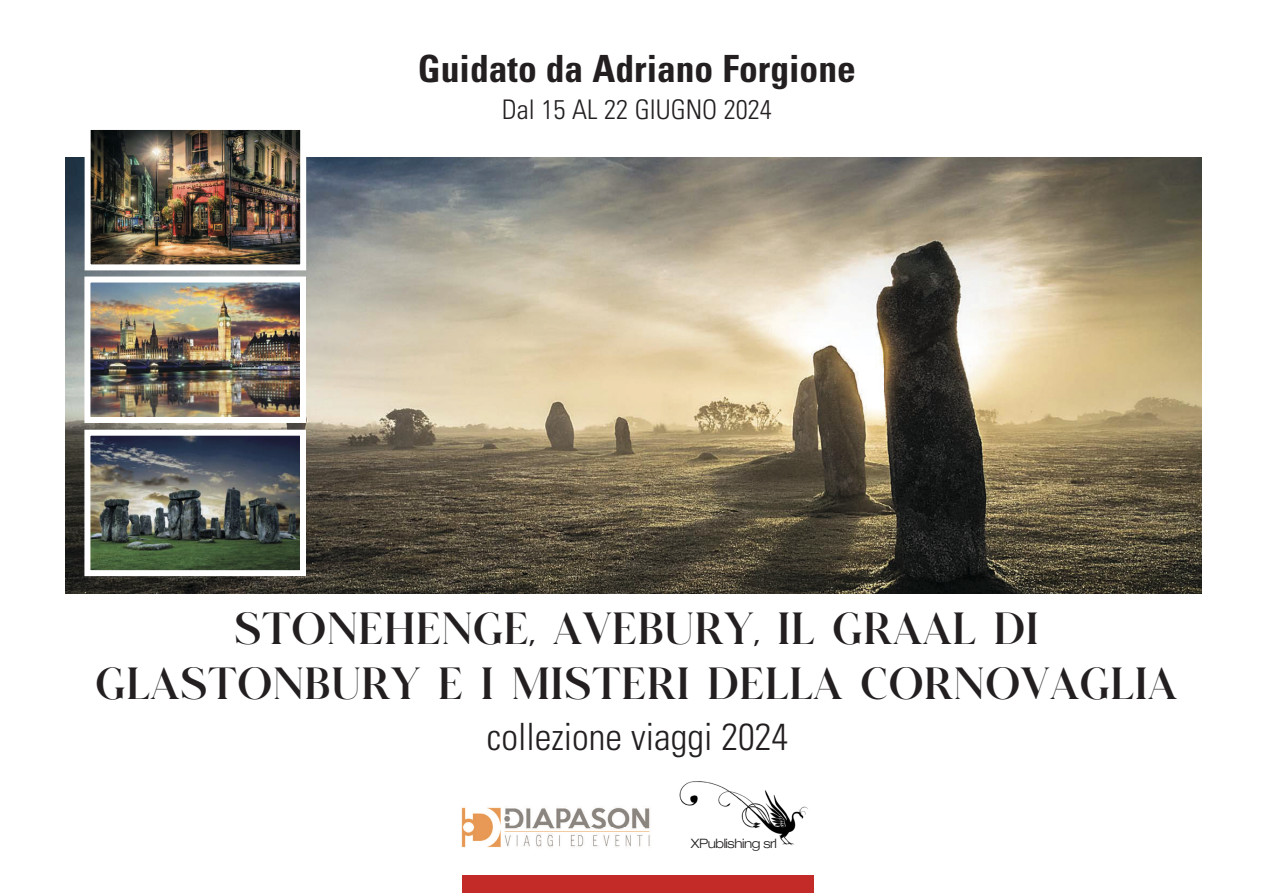
<style>
.page{position:relative;width:1263px;height:893px;background:#fff}
.page>*{position:absolute;margin:0;border:0;box-sizing:border-box;transform-origin:0 0}
.t1{font:45px/55.2px "GLITTENALLCAPS Regular";color:#231f20;text-align:center}
.t2{font:300 condensed 37.65px "Univers";color:#231f20}
.t3{font:700 condensed 37.5px "Univers";color:#231f20}
.t4{font:300 condensed 27px "Univers";color:#231f20}
.t5{font:300 expanded 12.9px "Helvetica Neue";letter-spacing:-.035em;color:#231f20}
</style>
<div class="page">
<img style="left:65px;top:157px;width:1137px;height:437px">
<img style="left:679px;top:781px;width:129px;height:65px">
<div style="left:456px;top:798px;width:224px;height:87px;background:#fff"></div>
<img style="left:461px;top:807px;width:189px;height:41px">
<div style="left:462px;top:876px;width:352px;height:17px;background:#c32b28"></div>
<img style="left:92px;top:131px;width:207px;height:132px">
<div style="left:85px;top:124px;width:221px;height:146px;border:6px solid #fff"></div>
<img style="left:91px;top:284px;width:208px;height:132px">
<div style="left:84px;top:277px;width:222px;height:146px;border:6px solid #fff"></div>
<img style="left:91px;top:437px;width:208px;height:132px">
<div style="left:84px;top:430px;width:222px;height:146px;border:6px solid #fff"></div>
<p class="t3" style="left:418px;top:46px;width:439px">Guidato da Adriano Forgione</p>
<p class="t4" style="left:502px;top:94px;width:271px">Dal 15 AL 22 GIUGNO 2024</p>
<p class="t1" style="left:95px;top:605px;width:1084px">STONEHENGE, AVEBURY, IL GRAAL DI<br>GLASTONBURY E I MISTERI DELLA CORNOVAGLIA</p>
<p class="t2" style="left:487px;top:714px;width:303px">collezione viaggi 2024</p>
<p class="t5" style="left:691px;top:835px;width:88px">XPublishing srl</p>
</div>
